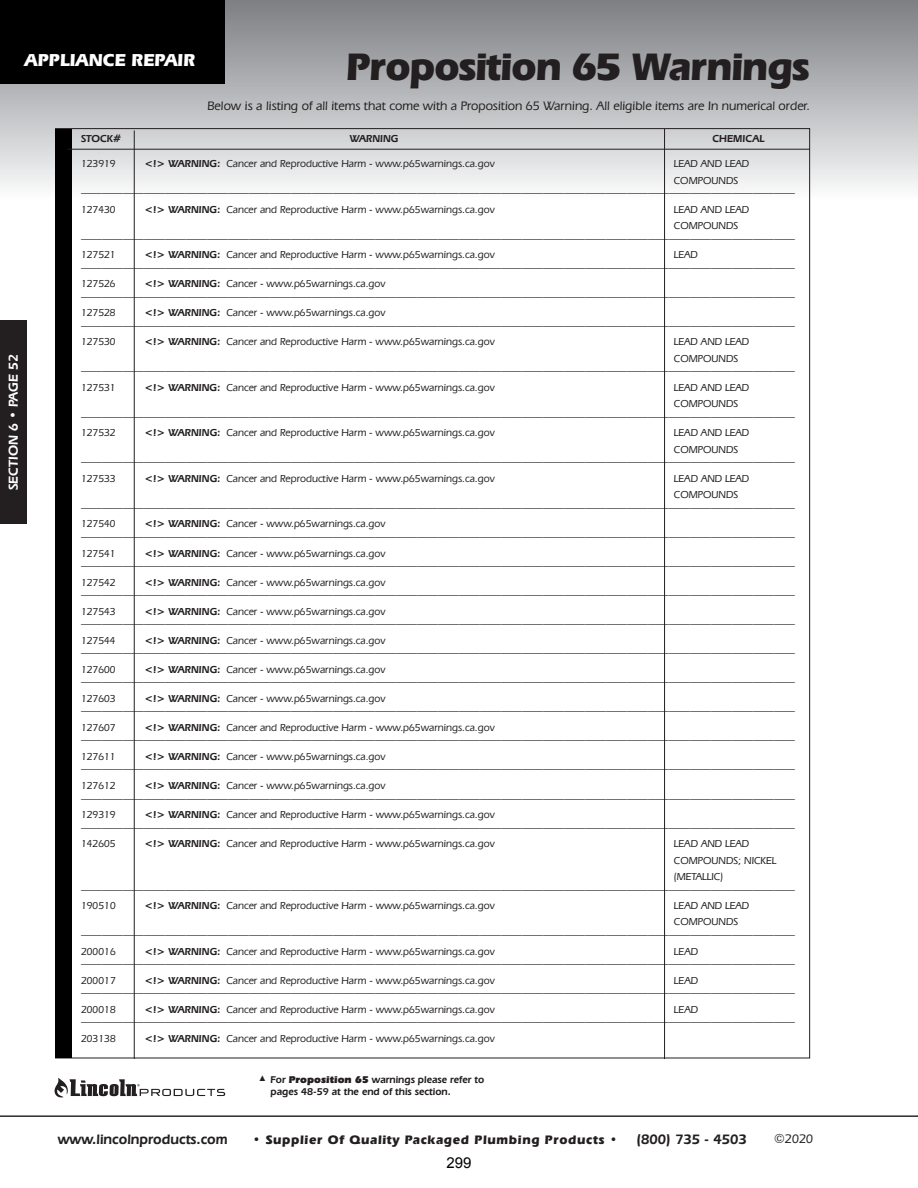
<style>
.page{position:relative;width:918px;height:1188px;background:#fff}
.page>*{position:absolute;margin:0;border:0;box-sizing:border-box;transform-origin:0 0}
.t1{font:700 39.9px "Eras IT Cby BT";letter-spacing:-.025em;color:#231f20}
.t2{font:700 18px "Eras IT Cby BT";color:#fff}
.t3{font:15px "Arial";color:#000}
.t4{font:600 14.25px "Eras IT Cby BT";color:#231f20}
.t5{font:600 13.5px "Eras IT Cby BT";color:#fff}
.t6{font:500 12.9px "Eras IT Cby BT";color:#231f20}
.t7{font:700 12.9px "Eras IT Cby BT";letter-spacing:.05em;color:#231f20}
.t8{font:500 10.5px/16.5px "Eras IT Cby BT";color:#231f20}
.t9{font:600 10.5px "Eras IT Cby BT";color:#231f20}
.t10{font:600 10.2px/12px "Eras IT Cby BT";color:#231f20}
.s1{font-weight:600}
.s2{font-weight:900}
</style>
<div class="page">
<div style="left:0;top:0;width:918px;height:200px;background:linear-gradient(to bottom,#7b7d81,#f7f7f8)"></div>
<div style="left:0;top:0;width:225px;height:83px;background:#000"></div>
<div style="left:0;top:320px;width:27px;height:204px;background:#231f20"></div>
<hr style="left:0;top:1115px;width:918px;height:2px;background:#231f20">
<svg style="left:55px;top:1078px;width:170px;height:20px"></svg>
<div style="left:55px;top:129px;width:17px;height:929px;background:#000"></div>
<hr style="left:664px;top:129px;width:1px;height:930px;background:#231f20">
<hr style="left:134px;top:130px;width:1px;height:929px;background:#231f20">
<hr style="left:68px;top:149px;width:742px;height:1px;background:#231f20">
<h2 class="t2" style="left:25px;top:54px;width:172px">APPLIANCE REPAIR</h2>
<h1 class="t1" style="left:346px;top:54px;width:465px">Proposition 65 Warnings</h1>
<p class="t6" style="left:207px;top:101px;width:604px">Below is a listing of all items that come with a Proposition 65 Warning. All eligible items are In numerical order.</p>
<p class="t5" style="left:9px;top:490px;width:137px;rotate:-90deg">SECTION 6 • PAGE 52</p>
<p class="t9" style="left:81px;top:135px;width:42px">STOCK#</p>
<p class="t9" style="left:350px;top:135px;width:50px">WARNING</p>
<p class="t9" style="left:713px;top:135px;width:53px">CHEMICAL</p>
<p class="t8" style="left:81px;top:157px;width:36px">123919</p>
<p class="t8" style="left:144px;top:157px;width:352px"><span class="s1">&lt;!&gt; WARNING:</span> Cancer and Reproductive Harm - www.p65warnings.ca.gov</p>
<p class="t8" style="left:674px;top:157px;width:77px">LEAD AND LEAD<br>COMPOUNDS</p>
<p class="t8" style="left:81px;top:186px;width:716px">————————————————————————————————————————————————————————————————————<br>127430</p>
<p class="t8" style="left:144px;top:202px;width:352px"><span class="s1">&lt;!&gt; WARNING:</span> Cancer and Reproductive Harm - www.p65warnings.ca.gov</p>
<p class="t8" style="left:674px;top:202px;width:77px">LEAD AND LEAD<br>COMPOUNDS</p>
<p class="t8" style="left:81px;top:231px;width:715px">————————————————————————————————————————————————————————————————————<br>127521</p>
<p class="t8" style="left:144px;top:248px;width:352px"><span class="s1">&lt;!&gt; WARNING:</span> Cancer and Reproductive Harm - www.p65warnings.ca.gov</p>
<p class="t8" style="left:81px;top:250px;width:715px;line-height:12.6px;text-indent:593px">LEAD ————————————————————————————————————————————————————————————————————</p>
<p class="t8" style="left:81px;top:277px;width:36px">127526</p>
<p class="t8" style="left:81px;top:279px;width:715px;line-height:12.6px;text-indent:63px"><span class="s1">&lt;!&gt; WARNING:</span> Cancer - www.p65warnings.ca.gov ————————————————————————————————————————————————————————————————————</p>
<p class="t8" style="left:81px;top:306px;width:36px">127528</p>
<p class="t8" style="left:81px;top:308px;width:715px;line-height:12.6px;text-indent:63px"><span class="s1">&lt;!&gt; WARNING:</span> Cancer - www.p65warnings.ca.gov ————————————————————————————————————————————————————————————————————</p>
<p class="t8" style="left:81px;top:335px;width:36px">127530</p>
<p class="t8" style="left:144px;top:335px;width:352px"><span class="s1">&lt;!&gt; WARNING:</span> Cancer and Reproductive Harm - www.p65warnings.ca.gov</p>
<p class="t8" style="left:674px;top:335px;width:77px">LEAD AND LEAD<br>COMPOUNDS</p>
<p class="t8" style="left:81px;top:364px;width:716px">————————————————————————————————————————————————————————————————————<br>127531</p>
<p class="t8" style="left:144px;top:380px;width:352px"><span class="s1">&lt;!&gt; WARNING:</span> Cancer and Reproductive Harm - www.p65warnings.ca.gov</p>
<p class="t8" style="left:674px;top:380px;width:77px">LEAD AND LEAD<br>COMPOUNDS</p>
<p class="t8" style="left:81px;top:409px;width:715px">————————————————————————————————————————————————————————————————————<br>127532</p>
<p class="t8" style="left:144px;top:426px;width:352px"><span class="s1">&lt;!&gt; WARNING:</span> Cancer and Reproductive Harm - www.p65warnings.ca.gov</p>
<p class="t8" style="left:674px;top:426px;width:77px">LEAD AND LEAD<br>COMPOUNDS</p>
<p class="t8" style="left:81px;top:455px;width:715px">————————————————————————————————————————————————————————————————————<br>127533</p>
<p class="t8" style="left:145px;top:471px;width:352px"><span class="s1">&lt;!&gt; WARNING:</span> Cancer and Reproductive Harm - www.p65warnings.ca.gov</p>
<p class="t8" style="left:674px;top:471px;width:77px">LEAD AND LEAD<br>COMPOUNDS</p>
<p class="t8" style="left:81px;top:500px;width:716px">————————————————————————————————————————————————————————————————————<br>127540</p>
<p class="t8" style="left:81px;top:519px;width:716px;line-height:12.6px;text-indent:63px"><span class="s1">&lt;!&gt; WARNING:</span> Cancer - www.p65warnings.ca.gov ————————————————————————————————————————————————————————————————————</p>
<p class="t8" style="left:81px;top:546px;width:36px">127541</p>
<p class="t8" style="left:81px;top:548px;width:716px;line-height:12.6px;text-indent:63px"><span class="s1">&lt;!&gt; WARNING:</span> Cancer - www.p65warnings.ca.gov ————————————————————————————————————————————————————————————————————</p>
<p class="t8" style="left:81px;top:575px;width:36px">127542</p>
<p class="t8" style="left:81px;top:577px;width:716px;line-height:12.6px;text-indent:63px"><span class="s1">&lt;!&gt; WARNING:</span> Cancer - www.p65warnings.ca.gov ————————————————————————————————————————————————————————————————————</p>
<p class="t8" style="left:81px;top:604px;width:36px">127543</p>
<p class="t8" style="left:81px;top:606px;width:716px;line-height:12.6px;text-indent:63px"><span class="s1">&lt;!&gt; WARNING:</span> Cancer - www.p65warnings.ca.gov ————————————————————————————————————————————————————————————————————</p>
<p class="t8" style="left:81px;top:633px;width:36px">127544</p>
<p class="t8" style="left:81px;top:635px;width:716px;line-height:12.6px;text-indent:63px"><span class="s1">&lt;!&gt; WARNING:</span> Cancer - www.p65warnings.ca.gov ————————————————————————————————————————————————————————————————————</p>
<p class="t8" style="left:81px;top:662px;width:36px">127600</p>
<p class="t8" style="left:81px;top:664px;width:716px;line-height:12.6px;text-indent:63px"><span class="s1">&lt;!&gt; WARNING:</span> Cancer - www.p65warnings.ca.gov ————————————————————————————————————————————————————————————————————</p>
<p class="t8" style="left:81px;top:691px;width:36px">127603</p>
<p class="t8" style="left:81px;top:693px;width:716px;line-height:12.6px;text-indent:63px"><span class="s1">&lt;!&gt; WARNING:</span> Cancer - www.p65warnings.ca.gov ————————————————————————————————————————————————————————————————————</p>
<p class="t8" style="left:81px;top:720px;width:36px">127607</p>
<p class="t8" style="left:81px;top:722px;width:716px;line-height:12.6px;text-indent:63px"><span class="s1">&lt;!&gt; WARNING:</span> Cancer and Reproductive Harm - www.p65warnings.ca.gov ————————————————————————————————————————————————————————————————————</p>
<p class="t8" style="left:81px;top:749px;width:36px">127611</p>
<p class="t8" style="left:81px;top:751px;width:716px;line-height:12.6px;text-indent:63px"><span class="s1">&lt;!&gt; WARNING:</span> Cancer - www.p65warnings.ca.gov ————————————————————————————————————————————————————————————————————</p>
<p class="t8" style="left:81px;top:778px;width:36px">127612</p>
<p class="t8" style="left:81px;top:780px;width:716px;line-height:12.6px;text-indent:63px"><span class="s1">&lt;!&gt; WARNING:</span> Cancer - www.p65warnings.ca.gov ————————————————————————————————————————————————————————————————————</p>
<p class="t8" style="left:81px;top:807px;width:36px">129319</p>
<p class="t8" style="left:81px;top:809px;width:716px;line-height:12.6px;text-indent:63px"><span class="s1">&lt;!&gt; WARNING:</span> Cancer and Reproductive Harm - www.p65warnings.ca.gov ————————————————————————————————————————————————————————————————————</p>
<p class="t8" style="left:81px;top:836px;width:36px">142605</p>
<p class="t8" style="left:145px;top:836px;width:352px"><span class="s1">&lt;!&gt; WARNING:</span> Cancer and Reproductive Harm - www.p65warnings.ca.gov</p>
<p class="t8" style="left:674px;top:836px;width:104px">LEAD AND LEAD<br>COMPOUNDS; NICKEL (METALLIC)</p>
<p class="t8" style="left:81px;top:882px;width:715px">————————————————————————————————————————————————————————————————————<br>190510</p>
<p class="t8" style="left:145px;top:898px;width:352px"><span class="s1">&lt;!&gt; WARNING:</span> Cancer and Reproductive Harm - www.p65warnings.ca.gov</p>
<p class="t8" style="left:674px;top:898px;width:77px">LEAD AND LEAD<br>COMPOUNDS</p>
<p class="t8" style="left:81px;top:927px;width:715px">————————————————————————————————————————————————————————————————————<br>200016</p>
<p class="t8" style="left:145px;top:944px;width:352px"><span class="s1">&lt;!&gt; WARNING:</span> Cancer and Reproductive Harm - www.p65warnings.ca.gov</p>
<p class="t8" style="left:81px;top:946px;width:715px;line-height:12.6px;text-indent:593px">LEAD ————————————————————————————————————————————————————————————————————</p>
<p class="t8" style="left:81px;top:973px;width:36px">200017</p>
<p class="t8" style="left:145px;top:973px;width:352px"><span class="s1">&lt;!&gt; WARNING:</span> Cancer and Reproductive Harm - www.p65warnings.ca.gov</p>
<p class="t8" style="left:81px;top:975px;width:715px;line-height:12.6px;text-indent:593px">LEAD ————————————————————————————————————————————————————————————————————</p>
<p class="t8" style="left:81px;top:1002px;width:36px">200018</p>
<p class="t8" style="left:145px;top:1002px;width:352px"><span class="s1">&lt;!&gt; WARNING:</span> Cancer and Reproductive Harm - www.p65warnings.ca.gov</p>
<p class="t8" style="left:81px;top:1004px;width:715px;line-height:12.6px;text-indent:593px">LEAD ————————————————————————————————————————————————————————————————————</p>
<p class="t8" style="left:81px;top:1031px;width:36px">203138</p>
<p class="t8" style="left:145px;top:1031px;width:352px"><span class="s1">&lt;!&gt; WARNING:</span> Cancer and Reproductive Harm - www.p65warnings.ca.gov</p>
<p class="t10" style="left:271px;top:1075px;width:215px;text-indent:-12px"><sup>▲</sup> For <span class="s2">Proposition 65</span> warnings please refer to pages 48-59 at the end of this section.</p>
<h3 class="t4" style="left:58px;top:1135px;width:172px">www.lincolnproducts.com</h3>
<p class="t7" style="left:253px;top:1135px;width:366px">• Supplier Of Quality Packaged Plumbing Products •</p>
<h3 class="t4" style="left:637px;top:1135px;width:112px">(800) 735 - 4503</h3>
<p class="t6" style="left:774px;top:1134px;width:40px">©2020</p>
<h3 class="t3" style="left:446px;top:1153px;width:27px">299</h3>
</div>
